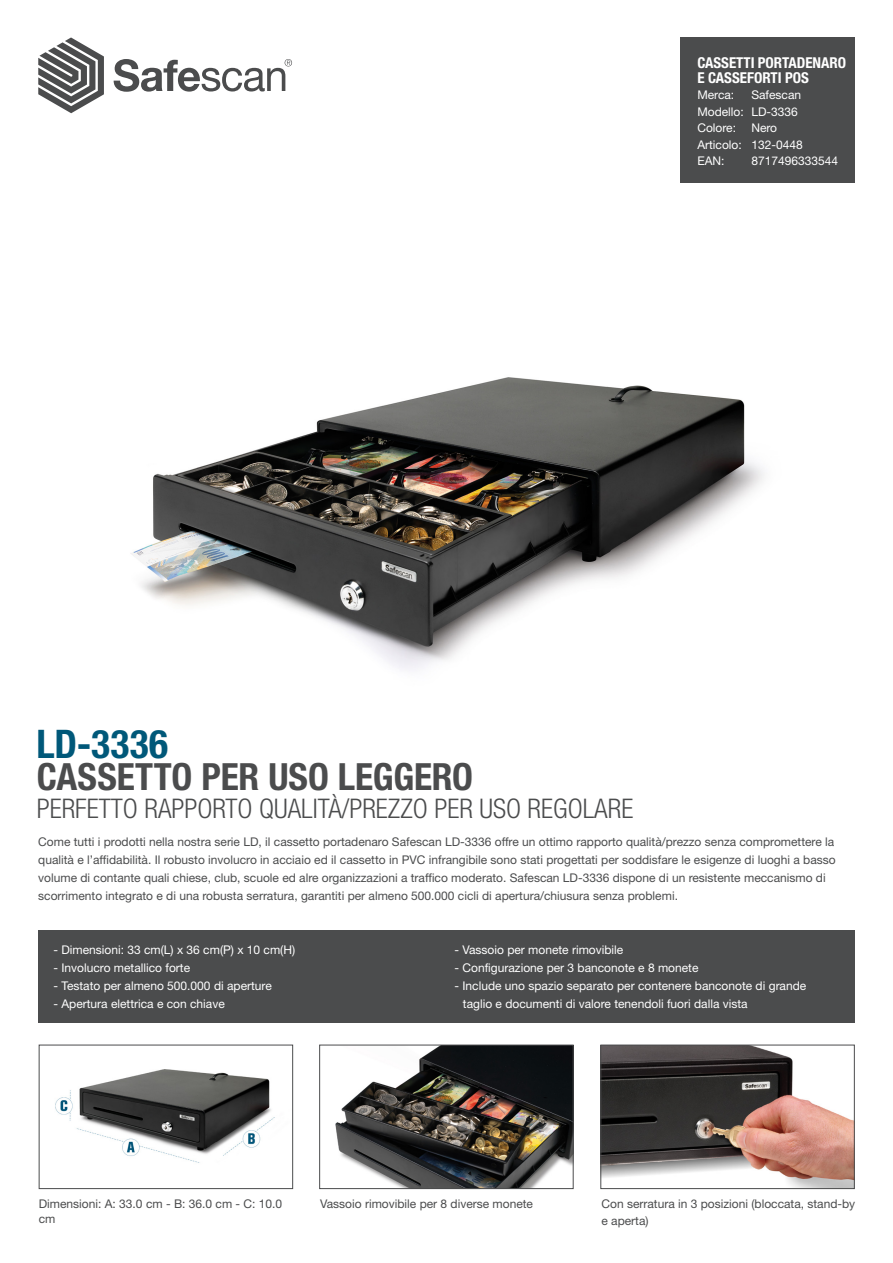
<style>
.page{position:relative;width:893px;height:1263px;background:#fff}
.page>*{position:absolute;margin:0;border:0;box-sizing:border-box;transform-origin:0 0}
.t1{font:700 condensed 39.45px "Helvetica Neue LT Std";letter-spacing:.01em;color:#005879}
.t2{font:700 condensed 37.5px "Helvetica Neue LT Std";letter-spacing:-.005em;color:#4b4c4d}
.t3{font:300 condensed 27px "Helvetica Neue LT Std";color:#4b4c4d}
.t4{font:700 condensed 15px/15px "Helvetica Neue LT Std";color:#fff}
.Platte_tekst{font:12px/18px "Helvetica Neue LT Std";color:#4b4c4d}
.Tabel{font:12px/18px "Helvetica Neue LT Std";color:#fff}
</style>
<div class="page">
<div style="left:680px;top:37px;width:175px;height:146px;background:#4b4c4d"></div>
<svg style="left:38px;top:37px;width:66px;height:76px"></svg>
<svg style="left:114px;top:59px;width:178px;height:33px"></svg>
<div style="left:38px;top:930px;width:816px;height:93px;background:#4b4c4d"></div>
<img style="left:130px;top:377px;width:634px;height:294px">
<img style="left:335px;top:1047px;width:236px;height:140px">
<div style="left:319px;top:1045px;width:254px;height:144px;border:1px solid #4b4c4d"></div>
<img style="left:603px;top:1047px;width:249px;height:140px">
<div style="left:601px;top:1045px;width:253px;height:144px;border:1px solid #4b4c4d"></div>
<img style="left:55px;top:1069px;width:220px;height:94px">
<div style="left:39px;top:1045px;width:254px;height:144px;border:1px solid #4b4c4d"></div>
<p class="t4" style="left:697px;top:55px;width:150px">CASSETTI PORTADENARO<br>E CASSEFORTI POS</p>
<p class="Tabel" style="left:697px;top:86px;width:38px">Merca:</p>
<p class="Tabel" style="left:751px;top:86px;width:51px">Safescan</p>
<p class="Tabel" style="left:697px;top:102px;width:102px">Modello: LD-3336</p>
<p class="Tabel" style="left:697px;top:119px;width:40px">Colore:</p>
<p class="Tabel" style="left:751px;top:119px;width:27px">Nero</p>
<p class="Tabel" style="left:697px;top:135px;width:107px">Articolo: 132-0448</p>
<p class="Tabel" style="left:697px;top:152px;width:29px">EAN:</p>
<p class="Tabel" style="left:751px;top:152px;width:88px">8717496333544</p>
<p class="t1" style="left:36px;top:720px;width:133px">LD-3336</p>
<p class="t3" style="left:37px;top:793px;width:598px">PERFETTO RAPPORTO QUALITÀ/PREZZO PER USO REGOLARE</p>
<p class="t2" style="left:37px;top:754px;width:438px">CASSETTO PER USO LEGGERO</p>
<p class="Platte_tekst" style="left:38px;top:833px;width:799px">Come tutti i prodotti nella nostra serie LD, il cassetto portadenaro Safescan LD-3336 offre un ottimo rapporto qualità/prezzo senza compromettere la qualità e l’affidabilità. Il robusto involucro in acciaio ed il cassetto in PVC infrangibile sono stati progettati per soddisfare le esigenze di luoghi a basso volume di contante quali chiese, club, scuole ed alre organizzazioni a traffico moderato. Safescan LD-3336 dispone di un resistente meccanismo di scorrimento integrato e di una robusta serratura, garantiti per almeno 500.000 cicli di apertura/chiusura senza problemi.</p>
<p class="Tabel" style="left:53px;top:941px;width:243px">- Dimensioni: 33 cm(L) x 36 cm(P) x 10 cm(H)</p>
<p class="Tabel" style="left:53px;top:959px;width:138px">- Involucro metallico forte</p>
<p class="Tabel" style="left:53px;top:977px;width:220px">- Testato per almeno 500.000 di aperture</p>
<p class="Tabel" style="left:53px;top:995px;width:173px">- Apertura elettrica e con chiave</p>
<p class="Tabel" style="left:454px;top:941px;width:170px">- Vassoio per monete rimovibile</p>
<p class="Tabel" style="left:454px;top:959px;width:246px">- Configurazione per 3 banconote e 8 monete</p>
<p class="Tabel" style="left:463px;top:977px;width:345px;text-indent:-9px">- Include uno spazio separato per contenere banconote di grande taglio e documenti di valore tenendoli fuori dalla vista</p>
<p class="Platte_tekst" style="left:39px;top:1196px;width:245px;line-height:15px">Dimensioni: A: 33.0 cm - B: 36.0 cm - C: 10.0 cm</p>
<p class="Platte_tekst" style="left:320px;top:1195px;width:214px">Vassoio rimovibile per 8 diverse monete</p>
<p class="Platte_tekst" style="left:601px;top:1196px;width:255px;line-height:16.5px">Con serratura in 3 posizioni (bloccata, stand-by e aperta)</p>
</div>
